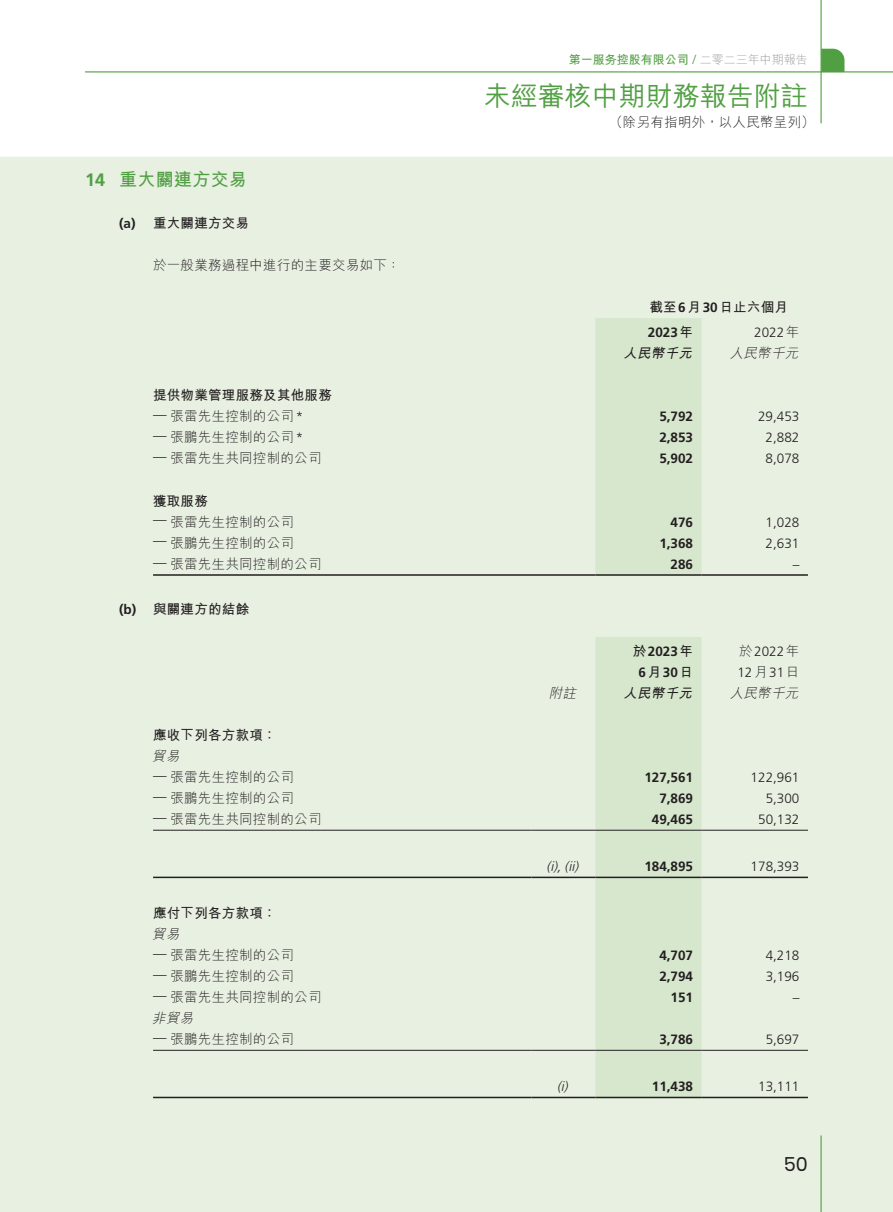
<style>
.page{position:relative;width:893px;height:1212px;background:#fff}
.page>*{position:absolute;margin:0;border:0;box-sizing:border-box;transform-origin:0 0}
.t1{font:500 27px "M Hei HK";color:#519f43}
.t2{font:19.5px "Poppins";color:#231f20}
.t3{font:700 18px "M Hei HK";letter-spacing:.02em;color:#519f43}
.t4{font:700 18px "Frutiger LT Std";color:#519f43}
.t5{font:300 13.5px "M Hei HK";letter-spacing:.02em;color:#231f20}
.t6{font:300 13.5px/21px "Frutiger LT Std";color:#231f20}
.t7{font:700 13.5px/21px "Frutiger LT Std";color:#231f20;text-align:center}
.t8{font:700 13.5px "M Hei HK";letter-spacing:.02em;color:#231f20}
.t9{font:italic 300 13.5px "M Hei HK";color:#231f20}
.t10{font:italic 300 13.5px "Frutiger LT Std";color:#231f20}
.t11{font:italic 700 13.5px "M Hei HK";color:#231f20}
.t12{font:700 12px "M Hei HK";color:#519f43}
.s1{font-family:"Frutiger LT Std"}
.s2{font-family:"Century Gothic";font-weight:400;font-size:11.25px}
.s3{font-weight:300;color:#9d9fa2}
.s4{font-family:"M Hei HK"}
</style>
<div class="page">
<div style="left:0;top:157px;width:893px;height:1055px;background:#e8f0e2"></div>
<svg style="left:822px;top:49px;width:22px;height:22px"></svg>
<hr style="left:85px;top:71px;width:808px;height:1px;background:#519f43">
<hr style="left:820px;top:0;width:2px;height:123px;background:#519f43">
<hr style="left:820px;top:1135px;width:2px;height:77px;background:#519f43">
<div style="left:595px;top:318px;width:107px;height:256px;background:#d7e7ce"></div>
<hr style="left:153px;top:574px;width:442px;height:2px;background:#231f20">
<hr style="left:595px;top:574px;width:107px;height:2px;background:#231f20">
<hr style="left:702px;top:574px;width:106px;height:2px;background:#231f20">
<div style="left:595px;top:637px;width:107px;height:460px;background:#d7e7ce"></div>
<hr style="left:153px;top:830px;width:378px;height:1px;background:#231f20">
<hr style="left:531px;top:830px;width:64px;height:1px;background:#231f20">
<hr style="left:595px;top:830px;width:107px;height:1px;background:#231f20">
<hr style="left:702px;top:830px;width:106px;height:1px;background:#231f20">
<hr style="left:153px;top:877px;width:378px;height:1px;background:#231f20">
<hr style="left:531px;top:877px;width:64px;height:1px;background:#231f20">
<hr style="left:595px;top:877px;width:107px;height:1px;background:#231f20">
<hr style="left:702px;top:877px;width:106px;height:1px;background:#231f20">
<hr style="left:153px;top:1050px;width:378px;height:1px;background:#231f20">
<hr style="left:531px;top:1050px;width:64px;height:1px;background:#231f20">
<hr style="left:595px;top:1050px;width:107px;height:1px;background:#231f20">
<hr style="left:702px;top:1050px;width:106px;height:1px;background:#231f20">
<hr style="left:153px;top:1097px;width:378px;height:1px;background:#231f20">
<hr style="left:531px;top:1097px;width:64px;height:1px;background:#231f20">
<hr style="left:595px;top:1097px;width:107px;height:1px;background:#231f20">
<hr style="left:702px;top:1097px;width:106px;height:1px;background:#231f20">
<h3 class="t4" style="left:85px;top:169px;width:22px">14</h3>
<h3 class="t3" style="left:119px;top:166px;width:130px">重大關連方交易</h3>
<p class="t7" style="left:119px;top:213px;width:18px">a( )</p>
<p class="t8" style="left:153px;top:213px;width:98px">重大關連方交易</p>
<p class="t5" style="left:153px;top:258px;width:249px">於一般業務過程中進行的主要交易如下：</p>
<p class="t7" style="left:119px;top:599px;width:19px">b( )</p>
<p class="t8" style="left:153px;top:386px;width:180px">提供物業管理服務及其他服務</p>
<p class="t5" style="left:170px;top:410px;width:134px">張雷先生控制的公司<span class="s1">*</span></p>
<p class="t6" style="left:153px;top:404px;width:15px">—</p>
<p class="t5" style="left:170px;top:431px;width:134px">張鵬先生控制的公司<span class="s1">*</span></p>
<p class="t6" style="left:153px;top:425px;width:15px">—</p>
<p class="t5" style="left:170px;top:452px;width:153px">張雷先生共同控制的公司</p>
<p class="t6" style="left:153px;top:446px;width:15px">—</p>
<p class="t8" style="left:153px;top:491px;width:56px">獲取服務</p>
<p class="t5" style="left:170px;top:515px;width:125px">張雷先生控制的公司</p>
<p class="t6" style="left:153px;top:509px;width:15px">—</p>
<p class="t5" style="left:170px;top:536px;width:125px">張鵬先生控制的公司</p>
<p class="t6" style="left:153px;top:530px;width:15px">—</p>
<p class="t5" style="left:170px;top:557px;width:153px">張雷先生共同控制的公司</p>
<p class="t6" style="left:153px;top:551px;width:15px">—</p>
<p class="t8" style="left:153px;top:599px;width:98px">與關連方的結餘</p>
<p class="t8" style="left:153px;top:725px;width:125px">應收下列各方款項：</p>
<p class="t9" style="left:152px;top:749px;width:32px">貿易</p>
<p class="t5" style="left:170px;top:770px;width:125px">張雷先生控制的公司</p>
<p class="t6" style="left:153px;top:765px;width:15px">—</p>
<p class="t5" style="left:170px;top:791px;width:125px">張鵬先生控制的公司</p>
<p class="t6" style="left:153px;top:786px;width:15px">—</p>
<p class="t5" style="left:170px;top:812px;width:153px">張雷先生共同控制的公司</p>
<p class="t6" style="left:153px;top:807px;width:15px">—</p>
<p class="t8" style="left:153px;top:904px;width:125px">應付下列各方款項：</p>
<p class="t9" style="left:152px;top:927px;width:32px">貿易</p>
<p class="t5" style="left:170px;top:948px;width:125px">張雷先生控制的公司</p>
<p class="t6" style="left:153px;top:943px;width:15px">—</p>
<p class="t5" style="left:170px;top:969px;width:125px">張鵬先生控制的公司</p>
<p class="t6" style="left:153px;top:964px;width:15px">—</p>
<p class="t5" style="left:170px;top:990px;width:153px">張雷先生共同控制的公司</p>
<p class="t6" style="left:153px;top:985px;width:15px">—</p>
<p class="t9" style="left:152px;top:1011px;width:45px">非貿易</p>
<p class="t5" style="left:170px;top:1032px;width:125px">張鵬先生控制的公司</p>
<p class="t6" style="left:153px;top:1027px;width:15px">—</p>
<p class="t12" style="left:569px;top:51px;width:241px">第一服务控股有限公司 <span class="s2">/</span> <span class="s3">二零二三年中期報告</span></p>
<h1 class="t1" style="left:484px;top:77px;width:325px">未經審核中期財務報告附註</h1>
<p class="t5" style="left:609px;top:115px;width:207px">（除另有指明外，以人民幣呈列(</p>
<p class="t8" style="left:649px;top:297px;width:140px">截至<span class="s1">6</span>月<span class="s1">30</span>日止六個月</p>
<p class="t6" style="left:754px;top:322px;width:47px">2022 <span class="s4">年</span></p>
<p class="t7" style="left:648px;top:322px;width:47px">2023<span class="s4">年</span></p>
<p class="t11" style="left:623px;top:344px;width:74px">人民幣千元</p>
<p class="t9" style="left:730px;top:347px;width:73px">人民幣千元</p>
<p class="t7" style="left:659px;top:406px;width:35px">5,792</p>
<p class="t6" style="left:758px;top:406px;width:43px">29,453</p>
<p class="t7" style="left:659px;top:427px;width:35px">2,853</p>
<p class="t6" style="left:766px;top:427px;width:35px">2,882</p>
<p class="t7" style="left:659px;top:448px;width:35px">5,902</p>
<p class="t6" style="left:766px;top:448px;width:35px">8,078</p>
<p class="t7" style="left:671px;top:511px;width:24px">476</p>
<p class="t6" style="left:766px;top:511px;width:35px">1,028</p>
<p class="t7" style="left:659px;top:532px;width:35px">1,368</p>
<p class="t6" style="left:766px;top:532px;width:35px">2,631</p>
<p class="t7" style="left:671px;top:553px;width:24px">286</p>
<p class="t6" style="left:793px;top:553px;width:8px">–</p>
<p class="t9" style="left:549px;top:686px;width:32px">附註</p>
<p class="t7" style="left:633px;top:641px;width:62px"><span class="s4">於</span>2023<span class="s4">年<br></span>6<span class="s4">月</span>30<span class="s4">日</span></p>
<p class="t6" style="left:737px;top:641px;width:64px"><span class="s4">於</span>2022<span class="s4">年<br></span>12<span class="s4">月</span>31<span class="s4">日</span></p>
<p class="t9" style="left:730px;top:686px;width:73px">人民幣千元</p>
<p class="t11" style="left:623px;top:683px;width:74px">人民幣千元</p>
<p class="t7" style="left:644px;top:767px;width:50px">127,561</p>
<p class="t6" style="left:751px;top:767px;width:50px">122,961</p>
<p class="t7" style="left:659px;top:788px;width:35px">7,869</p>
<p class="t6" style="left:766px;top:788px;width:35px">5,300</p>
<p class="t7" style="left:652px;top:809px;width:43px">49,465</p>
<p class="t6" style="left:758px;top:809px;width:43px">50,132</p>
<p class="t10" style="left:547px;top:858px;width:27px">(,)i(</p>
<p class="t10" style="left:568px;top:858px;width:15px">(i i</p>
<p class="t7" style="left:644px;top:856px;width:50px">184,895</p>
<p class="t6" style="left:751px;top:856px;width:50px">178,393</p>
<p class="t7" style="left:659px;top:945px;width:35px">4,707</p>
<p class="t6" style="left:766px;top:945px;width:35px">4,218</p>
<p class="t7" style="left:659px;top:966px;width:35px">2,794</p>
<p class="t6" style="left:766px;top:966px;width:35px">3,196</p>
<p class="t7" style="left:671px;top:987px;width:24px">151</p>
<p class="t6" style="left:793px;top:987px;width:8px">–</p>
<p class="t7" style="left:659px;top:1029px;width:35px">3,786</p>
<p class="t6" style="left:766px;top:1029px;width:35px">5,697</p>
<p class="t10" style="left:557px;top:1079px;width:15px">(i(</p>
<p class="t7" style="left:652px;top:1076px;width:43px">11,438</p>
<p class="t6" style="left:758px;top:1076px;width:43px">13,111</p>
<h2 class="t2" style="left:784px;top:1153px;width:25px">50</h2>
</div>
